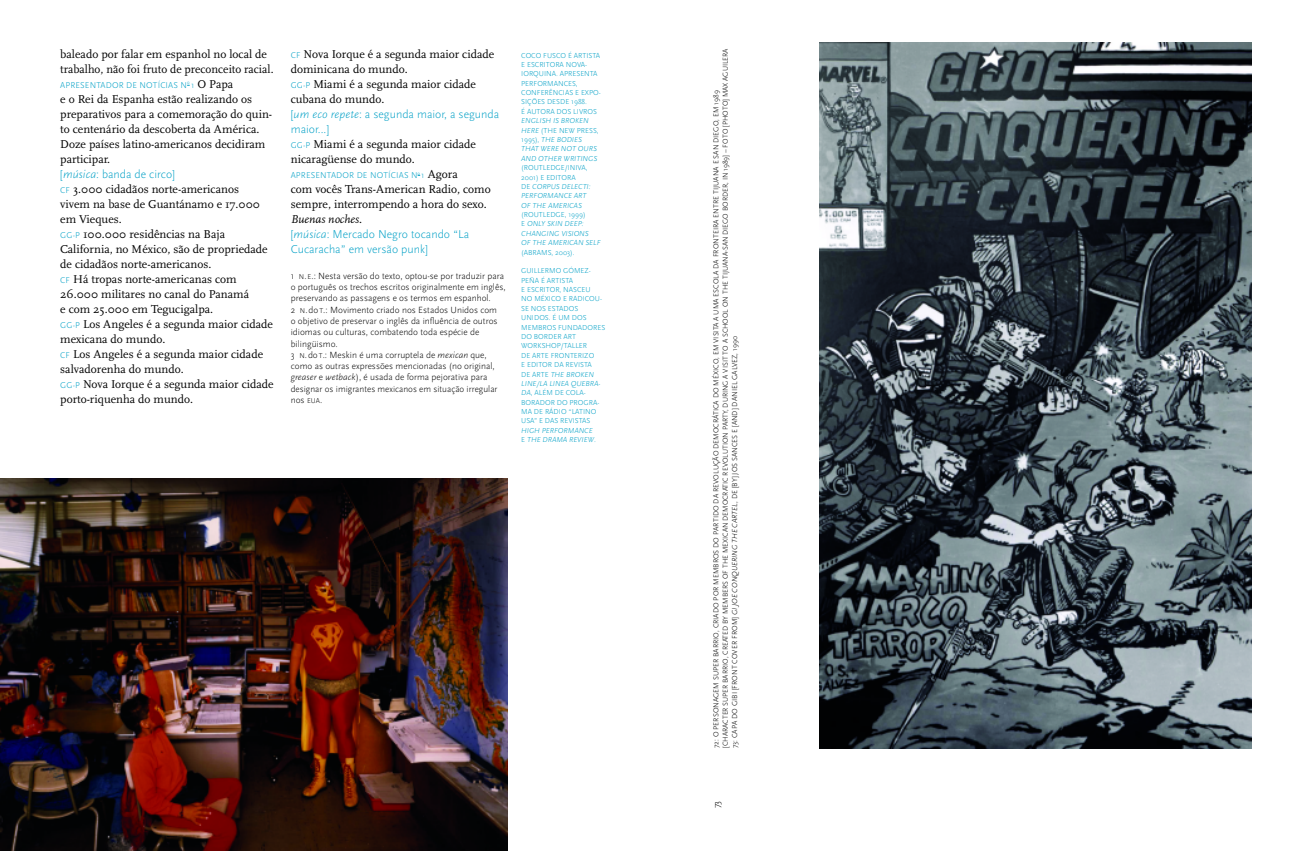
<style>
.page{position:relative;width:1312px;height:851px;background:#fff}
.page>*{position:absolute;margin:0;border:0;box-sizing:border-box;transform-origin:0 0}
.t1{font:11.88px/15px "Scala";color:#000}
.t2{font:300 11.88px/15px "Scala Sans";color:#02a0c6}
.t3{font:300 9.38px/11.2px "Scala Sans";color:#000}
.t4{font:300 8.75px "Scala Sans";letter-spacing:.015em;color:#02a0c6}
.t5{font:300 7.5px/9.4px "Scala Sans";color:#000}
.t6{font:300 7.5px/9.4px "Scala Sans";color:#02a0c6}
.t7{font:italic 300 7.5px/9.4px "Scala Sans";color:#02a0c6}
.s1{font-family:"Scala";font-weight:400;font-size:11.88px;color:#000}
.s2{font-style:italic}
.s3{font-family:"Scala Sans";font-weight:300;font-size:8.75px;color:#02a0c6}
.s4{font-size:7.25px}
.s5{font-style:normal}
</style>
<div class="page">
<img style="left:819px;top:43px;width:432px;height:705px">
<img style="left:0;top:478px;width:507px;height:372px">
<p class="t1" style="left:60px;top:46px;width:215px">baleado por falar em espanhol no local de trabalho, não foi fruto de preconceito racial.</p>
<p class="t4" style="left:60px;top:79px;width:174px">APRESENTADOR DE NOTÍCIAS N<sup>o</sup> 1 <span class="s1">O Papa</span></p>
<p class="t1" style="left:60px;top:91px;width:213px">e o Rei da Espanha estão realizando os preparativos para a comemoração do quin&shy;to centenário da descoberta da América.<br>Doze países latino-americanos decidiram participar.</p>
<p class="t2" style="left:60px;top:166px;width:116px">[<span class="s2">música</span>: banda de circo]</p>
<p class="t1" style="left:60px;top:181px;width:215px"><span class="s3">CF</span> 3.000 cidadãos norte-americanos<br>vivem na base de Guantánamo e 17.000 em Vieques.<br><span class="s3">GG-P</span> 100.000 residências na Baja<br>California, no México, são de propriedade de cidadãos norte-americanos.<br><span class="s3">CF</span> Há tropas norte-americanas com<br>26.000 militares no canal do Panamá<br>e com 25.000 em Tegucigalpa.<br><span class="s3">GG-P</span> Los Angeles é a segunda maior cidade mexicana do mundo.<br><span class="s3">CF</span> Los Angeles é a segunda maior cidade salvadorenha do mundo.<br><span class="s3">GG-P</span> Nova Iorque é a segunda maior cidade porto-riquenha do mundo.</p>
<p class="t1" style="left:291px;top:46px;width:205px"><span class="s3">CF</span> Nova Iorque é a segunda maior cidade dominicana do mundo.<br><span class="s3">GG-P</span> Miami é a segunda maior cidade cubana do mundo.</p>
<p class="t2" style="left:291px;top:106px;width:210px">[<span class="s2">um eco repete</span>: a segunda maior, a segunda maior...]</p>
<p class="t1" style="left:291px;top:136px;width:187px"><span class="s3">GG-P</span> Miami é a segunda maior cidade nicaragüense do mundo.</p>
<p class="t4" style="left:291px;top:169px;width:168px">APRESENTADOR DE NOTÍCIAS N<sup>o</sup> 1 <span class="s1">Agora</span></p>
<p class="t1" style="left:291px;top:181px;width:201px">com vocês Trans-American Radio, como sempre, interrompendo a hora do sexo.<br><span class="s2">Buenas noches</span>.</p>
<p class="t2" style="left:291px;top:226px;width:180px">[<span class="s2">música</span>: Mercado Negro tocando “La<br>Cucaracha” em versão punk]</p>
<p class="t3" style="left:291px;top:270px;width:216px">1 <span class="s4">N</span>.<span class="s4">E</span>.: Nesta versão do texto, optou-se por traduzir para o português os trechos escritos originalmente em inglês, preservando as passagens e os termos em espanhol.<br>2 <span class="s4">N</span>.do<span class="s4">T</span>.: Movimento criado nos Estados Unidos com<br>o objetivo de preservar o inglês da influência de outros idiomas ou culturas, combatendo toda espécie de bilingüismo.<br>3 <span class="s4">N</span>.do<span class="s4">T</span>.: Meskin é uma corruptela de <span class="s2">mexican</span> que, como as outras expressões mencionadas (no original, <span class="s2">greaser</span> e <span class="s2">wetback</span>), é usada de forma pejorativa para designar os imigrantes mexicanos em situação irregular nos <span class="s4">EUA</span>.</p>
<p class="t6" style="left:521px;top:50px;width:81px">COCO FUSCO É ARTISTA<br>E ESCRITORA NOVA-<br>IORQUINA. APRESENTA<br>PERFORMANCES,<br>CONFERÊNCIAS E EXPO-<br>SIÇÕES DESDE 1988.<br>É AUTORA DOS LIVROS</p>
<p class="t7" style="left:521px;top:116px;width:79px">ENGLISH IS BROKEN<br>HERE <span class="s5">(THE NEW PRESS,<br>1995),</span> THE BODIES<br>THAT WERE NOT OURS<br>AND OTHER WRITINGS</p>
<p class="t7" style="left:521px;top:163px;width:71px"><span class="s5">(ROUTLEDGE/INIVA,<br>2001) E EDITORA<br>DE</span> CORPUS DELECTI:<br>PERFORMANCE ART<br>OF THE AMERICAS</p>
<p class="t7" style="left:521px;top:210px;width:81px"><span class="s5">(ROUTLEDGE, 1999)<br>E</span> ONLY SKIN DEEP:<br>CHANGING VISIONS<br>OF THE AMERICAN SELF</p>
<p class="t6" style="left:521px;top:247px;width:55px">(ABRAMS, 2003).</p>
<p class="t6" style="left:521px;top:266px;width:85px">GUILLERMO GÓMEZ-<br>PEÑA É ARTISTA<br>E ESCRITOR, NASCEU<br>NO MÉXICO E RADICOU-<br>SE NOS ESTADOS<br>UNIDOS. É UM DOS<br>MEMBROS FUNDADORES<br>DO BORDER ART<br>WORKSHOP/TALLER<br>DE ARTE FRONTERIZO<br>E EDITOR DA REVISTA<br>DE ARTE <span class="s2">THE BROKEN<br>LINE/LA LINEA QUEBRA-<br>DA</span>, ALÉM DE COLA-<br>BORADOR DO PROGRA-<br>MA DE RÁDIO “LATINO<br>USA” E DAS REVISTAS</p>
<p class="t7" style="left:521px;top:425px;width:76px">HIGH PERFORMANCE<br><span class="s5">E</span> THE DRAMA REVIEW<span class="s5">.</span></p>
<p class="t5" style="left:711px;top:748px;width:701px;rotate:-90deg">72: O PERSONAGEM SUPER BARRIO, CRIADO POR MEMBROS DO PARTIDO DA REVOLUÇÃO DEMOCRÁTICA DO MÉXICO, EM VISITA A UMA ESCOLA DA FRONTEIRA ENTRE TIJUANA E SAN DIEGO, EM 1989 [CHARACTER SUPER BARRIO, CREATED BY MEMBERS OF THE MEXICAN DEMOCRATIC REVOLUTION PARTY, DURING A VISIT TO A SCHOOL ON THE TIJUANA-SAN DIEGO BORDER, IN 1989] – FOTO [PHOTO] MAX AGUILERA<br>73: CAPA DO GIBI [FRONT COVER FROM] <span class="s2">GI JOE CONQUERING THE CARTEL</span>, DE [BY] JOS SANCES E [AND] DANIEL GALVEZ, 1990</p>
<p class="t3" style="left:710px;top:808px;width:9px;rotate:-90deg">73</p>
</div>
